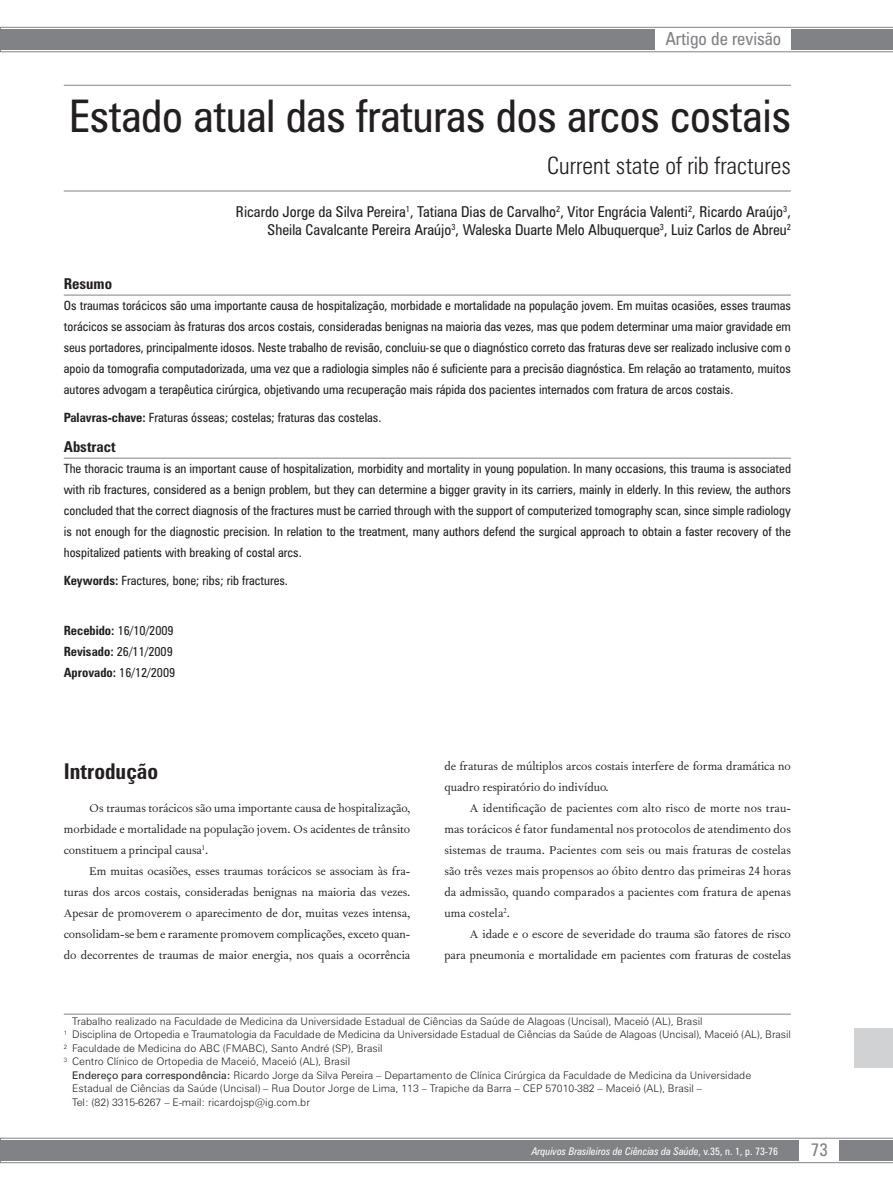
<style>
.page{position:relative;width:893px;height:1191px;background:#fff}
.page>*{position:absolute;margin:0;border:0;box-sizing:border-box;transform-origin:0 0}
.z01_0_titulo{font:condensed 45px "Zurich BT";letter-spacing:-.005em;color:#231f20}
.z01_1_titulo_ingles{font:300 condensed 24px "Zurich BT";color:#231f20}
.z06_1_sub1{font:700 condensed 21.75px "Zurich BT";color:#231f20}
.z09_0_chapeu{font:condensed 18px "Zurich BT";color:#808285}
.z02_0_autores{font:condensed 15px/18px "Zurich BT";color:#231f20;text-align:right}
.z03_0_resumo-abstrac{font:700 condensed 15px "Zurich BT";color:#231f20}
.z05_1_texto_txt{font:13.5px/21px "Fournier MT Std";color:#231f20;text-align:justify}
.z03_1_resumo-abstrac{font:condensed 12.75px/21px "Zurich BT";color:#231f20;text-align:justify}
.z03_2_palavras-chave{font:condensed 12.75px "Zurich BT";color:#231f20}
.z03_3_recebido_aprov{font:condensed 12.75px "Zurich BT";color:#231f20}
.z02_2_titulacao_2{font:300 10.5px/13.5px "Zurich BT";color:#231f20}
.z02_1_titulacao_1{font:300 10.5px "Zurich BT";color:#231f20}
.t1{font:italic condensed 10.5px "Zurich BT";color:#fff}
.s1{font-weight:700}
.s2{font-weight:400}
.s3{font-style:normal}
</style>
<div class="page">
<svg style="left:0;top:1137px;width:893px;height:26px;background:#8f9194"></svg>
<div style="left:800px;top:1139px;width:39px;height:22px;background:#fff"></div>
<svg style="left:0;top:27px;width:893px;height:25px;background:#8e9092"></svg>
<div style="left:656px;top:29px;width:135px;height:21px;background:#fff"></div>
<div style="left:855px;top:1027px;width:38px;height:40px;background:#d1d2d4"></div>
<hr style="left:64px;top:85px;width:727px;height:1px;background:#808285">
<hr style="left:64px;top:191px;width:727px;height:1px;background:#808285">
<hr style="left:64px;top:295px;width:727px;height:1px;background:#808285">
<hr style="left:64px;top:458px;width:727px;height:1px;background:#808285">
<hr style="left:64px;top:1014px;width:727px;height:1px;background:#808285">
<p class="z09_0_chapeu" style="left:665px;top:27px;width:117px">Artigo de revisão</p>
<p class="z01_0_titulo" style="left:69px;top:89px;width:723px">Estado atual das fraturas dos arcos costais</p>
<p class="z01_1_titulo_ingles" style="left:547px;top:151px;width:245px">Current state of rib fractures</p>
<p class="z02_0_autores" style="left:236px;top:203px;width:556px">Ricardo Jorge da Silva Pereira<sup>1</sup>, Tatiana Dias de Carvalho<sup>2</sup>, Vitor Engrácia Valenti<sup>2</sup>, Ricardo Araújo<sup>3</sup>,<br>Sheila Cavalcante Pereira Araújo<sup>3</sup>, Waleska Duarte Melo Albuquerque<sup>3</sup>, Luiz Carlos de Abreu<sup>2</sup></p>
<p class="z03_0_resumo-abstrac" style="left:64px;top:274px;width:50px">Resumo</p>
<p class="z03_1_resumo-abstrac" style="left:64px;top:294px;width:729px">Os traumas torácicos são uma importante causa de hospitalização, morbidade e mortalidade na população jovem. Em muitas ocasiões, esses traumas torácicos se associam às fraturas dos arcos costais, consideradas benignas na maioria das vezes, mas que podem determinar uma maior gravidade em seus portadores, principalmente idosos. Neste trabalho de revisão, concluiu-se que o diagnóstico correto das fraturas deve ser realizado inclusive com o apoio da tomografia computadorizada, uma vez que a radiologia simples não é suficiente para a precisão diagnóstica. Em relação ao tratamento, muitos autores advogam a terapêutica cirúrgica, objetivando uma recuperação mais rápida dos pacientes internados com fratura de arcos costais.</p>
<p class="z03_2_palavras-chave" style="left:64px;top:410px;width:319px"><span class="s1">Palavras-chave:</span> Fraturas ósseas; costelas; fraturas das costelas.</p>
<p class="z03_0_resumo-abstrac" style="left:64px;top:437px;width:53px">Abstract</p>
<p class="z03_1_resumo-abstrac" style="left:64px;top:457px;width:729px">The thoracic trauma is an important cause of hospitalization, morbidity and mortality in young population. In many occasions, this trauma is associated with rib fractures, considered as a benign problem, but they can determine a bigger gravity in its carriers, mainly in elderly. In this review, the authors concluded that the correct diagnosis of the fractures must be carried through with the support of computerized tomography scan, since simple radiology is not enough for the diagnostic precision. In relation to the treatment, many authors defend the surgical approach to obtain a faster recovery of the hospitalized patients with breaking of costal arcs.</p>
<p class="z03_2_palavras-chave" style="left:64px;top:573px;width:226px"><span class="s1">Keywords:</span> Fractures, bone; ribs; rib fractures.</p>
<p class="z03_3_recebido_aprov" style="left:64px;top:622px;width:111px"><span class="s1">Recebido:</span> 16/10/2009</p>
<p class="z03_3_recebido_aprov" style="left:64px;top:643px;width:110px"><span class="s1">Revisado:</span> 26/11/2009</p>
<p class="z03_3_recebido_aprov" style="left:64px;top:664px;width:113px"><span class="s1">Aprovado:</span> 16/12/2009</p>
<p class="z06_1_sub1" style="left:64px;top:757px;width:96px">Introdução</p>
<p class="z05_1_texto_txt" style="left:64px;top:797px;width:348px;text-indent:26px">Os traumas torácicos são uma importante causa de hospitalização, morbidade e mortalidade na população jovem. Os acidentes de trânsito constituem a principal causa<sup>1</sup>.</p>
<p class="z05_1_texto_txt" style="left:64px;top:860px;width:348px;text-indent:26px">Em muitas ocasiões, esses traumas torácicos se associam às fra&shy;turas dos arcos costais, consideradas benignas na maioria das vezes.<br>Apesar de promoverem o aparecimento de dor, muitas vezes intensa, consolidam-se bem e raramente promovem complicações, exceto quan&shy;do decorrentes de traumas de maior energia, nos quais a ocorrência</p>
<p class="z05_1_texto_txt" style="left:444px;top:755px;width:348px">de fraturas de múltiplos arcos costais interfere de forma dramática no quadro respiratório do indivíduo.</p>
<p class="z05_1_texto_txt" style="left:444px;top:797px;width:348px;text-indent:26px">A identificação de pacientes com alto risco de morte nos trau&shy;mas torácicos é fator fundamental nos protocolos de atendimento dos sistemas de trauma. Pacientes com seis ou mais fraturas de costelas são três vezes mais propensos ao óbito dentro das primeiras 24 horas da admissão, quando comparados a pacientes com fratura de apenas uma costela<sup>2</sup>.</p>
<p class="z05_1_texto_txt" style="left:444px;top:923px;width:348px;text-align:right">A idade e o escore de severidade do trauma são fatores de risco<br>para pneumonia e mortalidade em pacientes com fraturas de costelas</p>
<p class="z02_1_titulacao_1" style="left:72px;top:1014px;width:632px">Trabalho realizado na Faculdade de Medicina da Universidade Estadual de Ciências da Saúde de Alagoas (Uncisal), Maceió (AL), Brasil</p>
<p class="z02_2_titulacao_2" style="left:64px;top:1028px;width:728px"><sup>1</sup> Disciplina de Ortopedia e Traumatologia da Faculdade de Medicina da Universidade Estadual de Ciências da Saúde de Alagoas (Uncisal), Maceió (AL), Brasil</p>
<p class="z02_2_titulacao_2" style="left:64px;top:1041px;width:320px"><sup>2</sup> Faculdade de Medicina do ABC (FMABC), Santo André (SP), Brasil</p>
<p class="z02_2_titulacao_2" style="left:64px;top:1055px;width:288px"><sup>3</sup> Centro Clínico de Ortopedia de Maceió, Maceió (AL), Brasil</p>
<p class="z02_2_titulacao_2" style="left:72px;top:1068px;width:680px"><span class="s2">Endereço para correspondência:</span> Ricardo Jorge da Silva Pereira – Departamento de Clínica Cirúrgica da Faculdade de Medicina da Universidade<br>Estadual de Ciências da Saúde (Uncisal) – Rua Doutor Jorge de Lima, 113 – Trapiche da Barra – CEP 57010-382 – Maceió (AL), Brasil –<br>Tel: (82) 3315-6267 – E-mail: ricardojsp@ig.com.br</p>
<p class="t1" style="left:532px;top:1144px;width:248px">Arquivos Brasileiros de Ciências da Saúde<span class="s3">, v.35, n. 1, p. 73-76</span></p>
<p class="z09_0_chapeu" style="left:811px;top:1138px;width:19px">73</p>
</div>
